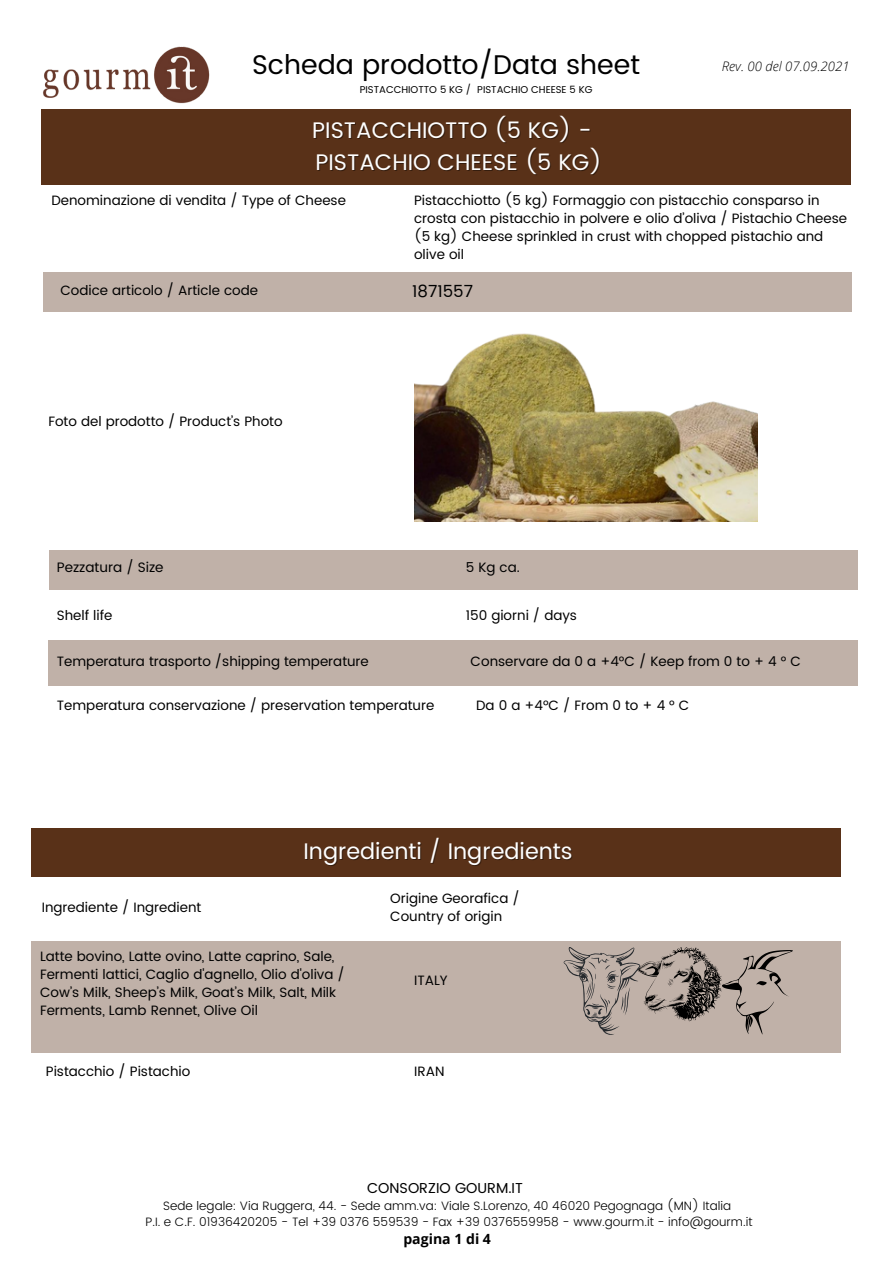
<style>
.page{position:relative;width:894px;height:1264px;background:#fff}
.page>*{position:absolute;margin:0;border:0;box-sizing:border-box;transform-origin:0 0}
.t1{font:27px "Poppins";color:#000}
.t2{font:22.5px "Poppins";color:#fff}
.t3{font:16.5px "Poppins";color:#000}
.t4{font:14.4px "Poppins";color:#000}
.t5{font:700 14.1px "Open Sans";color:#000}
.t6{font:13.65px "Poppins";color:#000}
.t7{font:13.5px/18px "Poppins";color:#000}
.t8{font:italic 300 13.2px "Open Sans";color:#000}
.t9{font:300 12.15px "Poppins";color:#000}
.t10{font:9.9px "Poppins";color:#000}
</style>
<div class="page">
<div style="left:31px;top:828px;width:809px;height:48px;background:#593118"></div>
<div style="left:42px;top:109px;width:808px;height:75px;background:#593118"></div>
<div style="left:49px;top:550px;width:808px;height:39px;background:#c0b1a8"></div>
<div style="left:48px;top:640px;width:809px;height:45px;background:#c0b1a8"></div>
<img style="left:43px;top:46px;width:167px;height:58px">
<div style="left:31px;top:940px;width:809px;height:112px;background:#c0b1a8"></div>
<svg style="left:563px;top:947px;width:229px;height:87px"></svg>
<img style="left:414px;top:333px;width:343px;height:188px">
<div style="left:43px;top:272px;width:808px;height:40px;background:#c0b1a8"></div>
<p class="t1" style="left:252px;top:48px;width:389px">Scheda prodotto/Data sheet</p>
<p class="t10" style="left:359px;top:83px;width:234px">PISTACCHIOTTO 5 KG / PISTACHIO CHEESE 5 KG</p>
<p class="t2" style="left:312px;top:117px;width:281px">PISTACCHIOTTO (5 KG) -</p>
<p class="t2" style="left:315px;top:149px;width:288px">PISTACHIO CHEESE (5 KG)</p>
<p class="t8" style="left:721px;top:57px;width:129px">Rev. 00 del 07.09.2021</p>
<p class="t7" style="left:51px;top:191px;width:296px">Denominazione di vendita / Type of Cheese</p>
<p class="t7" style="left:414px;top:191px;width:434px">Pistacchiotto (5 kg) Formaggio con pistacchio consparso in crosta con pistacchio in polvere e olio d’oliva / Pistachio Cheese (5 kg) Cheese sprinkled in crust with chopped pistachio and olive oil</p>
<p class="t7" style="left:60px;top:282px;width:199px">Codice articolo / Article code</p>
<p class="t3" style="left:412px;top:281px;width:62px">1871557</p>
<p class="t7" style="left:48px;top:412px;width:235px">Foto del prodotto / Product’s Photo</p>
<p class="t6" style="left:57px;top:559px;width:108px">Pezzatura / Size</p>
<p class="t7" style="left:57px;top:606px;width:57px">Shelf life</p>
<p class="t7" style="left:465px;top:558px;width:56px">5 Kg ca.</p>
<p class="t7" style="left:465px;top:606px;width:113px">150 giorni / days</p>
<p class="t7" style="left:57px;top:652px;width:313px">Temperatura trasporto /shipping temperature</p>
<p class="t7" style="left:470px;top:652px;width:331px">Conservare da 0 a +4°C / Keep from 0 to + 4 ° C</p>
<p class="t7" style="left:57px;top:696px;width:379px">Temperatura conservazione / preservation temperature</p>
<p class="t7" style="left:476px;top:696px;width:215px">Da0a+4°C/From0to+4°C</p>
<p class="t7" style="left:42px;top:898px;width:161px">Ingrediente / Ingredient</p>
<p class="t2" style="left:303px;top:837px;width:271px">Ingredienti / Ingredients</p>
<p class="t7" style="left:390px;top:888px;width:131px">Origine Georafica /</p>
<p class="t7" style="left:390px;top:907px;width:113px">Country of origin</p>
<p class="t7" style="left:40px;top:947px;width:306px">Latte bovino, Latte ovino, Latte caprino, Sale,<br>Fermenti lattici, Caglio d'agnello, Olio d'oliva /</p>
<p class="t7" style="left:40px;top:983px;width:297px">Cow’s Milk, Sheep’s Milk, Goat’s Milk, Salt, Milk<br>Ferments, Lamb Rennet, Olive Oil</p>
<p class="t7" style="left:414px;top:970px;width:35px">ITALY</p>
<p class="t7" style="left:46px;top:1062px;width:146px">Pistacchio / Pistachio</p>
<p class="t7" style="left:414px;top:1062px;width:32px">IRAN</p>
<p class="t4" style="left:367px;top:1180px;width:157px">CONSORZIO GOURM.IT</p>
<p class="t9" style="left:163px;top:1198px;width:569px">Sede legale: Via Ruggera, 44. - Sede amm.va: Viale S.Lorenzo, 40 46020 Pegognaga (MN) Italia</p>
<p class="t9" style="left:145px;top:1214px;width:608px">P.I. e C.F. 01936420205 - Tel +39 0376 559539 - Fax +39 0376559958 - www.gourm.it - info@gourm.it</p>
<p class="t5" style="left:403px;top:1228px;width:89px">pagina 1 di 4</p>
</div>
